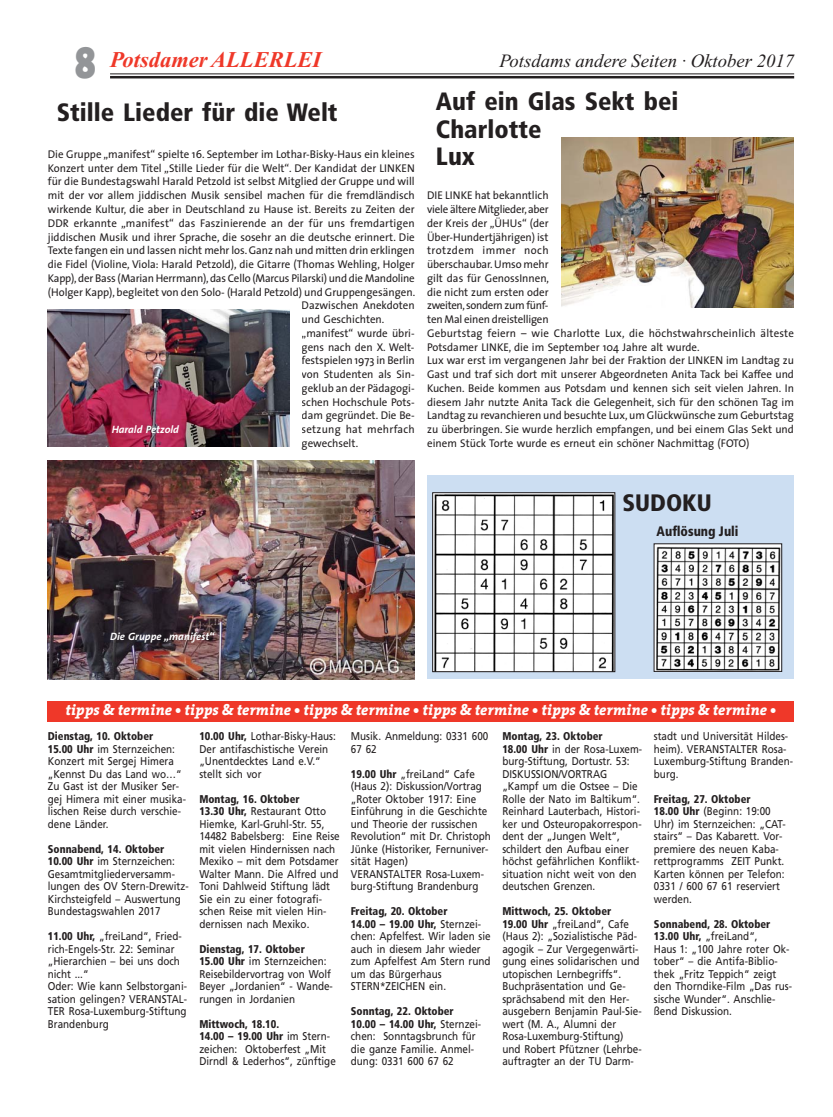
<style>
.page{position:relative;width:833px;height:1117px;background:#fff}
.page>*{position:absolute;margin:0;border:0;box-sizing:border-box;transform-origin:0 0}
.t1{font:45px "The Sans Black Expert";color:#939598;scale:.85 1}
.t2{font:900 condensed 25px/27.5px "Frutiger";color:#231f20}
.t3{font:900 condensed 23.75px "Frutiger";color:#231f20}
.t4{font:italic 700 22.5px "Times New Roman";color:#ef3829}
.t5{font:italic 18.75px "Times New Roman";color:#231f20}
.t6{font:italic 800 15px "The Serif";color:#fff}
.t7{font:900 condensed 13.75px "Frutiger";color:#231f20;scale:.95 1}
.t8{font:11.25px/12.5px "Frutiger";color:#231f20;scale:.88 1}
.t9{font:11.25px/13.8px "The Sans";color:#231f20}
.t10{font:11.25px "The Sans";letter-spacing:.02em;color:#231f20}
.t11{font:italic 700 10.62px "The Sans";color:#fff}
.s1{font-weight:900;font-stretch:condensed}
</style>
<div class="page">
<hr style="left:110px;top:73px;width:684px;height:1px;background:#231f20">
<hr style="left:110px;top:76px;width:684px;height:2px;background:#231f20">
<div style="left:48px;top:700px;width:746px;height:21px;background:#ef3829"></div>
<div style="left:427px;top:475px;width:367px;height:204px;background:#ccdef2"></div>
<img style="left:434px;top:494px;width:179px;height:176px">
<div style="left:432px;top:492px;width:183px;height:180px;border:1px solid #231f20"></div>
<img style="left:656px;top:546px;width:124px;height:123px">
<div style="left:653px;top:543px;width:129px;height:128px;border:1px solid #231f20"></div>
<img style="left:561px;top:138px;width:233px;height:170px">
<img style="left:48px;top:461px;width:367px;height:218px">
<img style="left:48px;top:309px;width:241px;height:137px">
<h1 class="t1" style="left:75px;top:36px;width:26px">8</h1>
<h3 class="t4" style="left:110px;top:52px;width:213px">Potsdamer ALLERLEI</h3>
<h3 class="t5" style="left:499px;top:54px;width:296px">Potsdams andere Seiten · Oktober 2017</h3>
<h2 class="t2" style="left:57px;top:100px;width:282px">Stille Lieder für die Welt</h2>
<p class="t9" style="left:48px;top:148px;width:368px">Die Gruppe „manifest“ spielte 16. September im Lothar-Bisky-Haus ein kleines</p>
<p class="t9" style="left:48px;top:162px;width:368px">Konzert unter dem Titel „Stille Lieder für die Welt“. Der Kandidat der LINKEN</p>
<p class="t9" style="left:48px;top:176px;width:368px">für die Bundestagswahl Harald Petzold ist selbst Mitglied der Gruppe und will</p>
<p class="t9" style="left:48px;top:190px;width:368px">mit der vor allem jiddischen Musik sensibel machen für die fremdländisch</p>
<p class="t9" style="left:48px;top:203px;width:368px">wirkende Kultur, die aber in Deutschland zu Hause ist. Bereits zu Zeiten der</p>
<p class="t9" style="left:48px;top:217px;width:368px">DDR erkannte „manifest“ das Faszinierende an der für uns fremdartigen</p>
<p class="t9" style="left:48px;top:231px;width:368px">jiddischen Musik und ihrer Sprache, die sosehr an die deutsche erinnert. Die</p>
<p class="t9" style="left:48px;top:245px;width:368px">Texte fangen ein und lassen nicht mehr los. Ganz nah und mitten drin erklingen</p>
<p class="t9" style="left:48px;top:258px;width:368px">die Fidel (Violine, Viola: Harald Petzold), die Gitarre (Thomas Wehling, Holger</p>
<p class="t9" style="left:48px;top:272px;width:368px">Kapp), der Bass (Marian Herrmann), das Cello (Marcus Pilarski) und die Mandoline</p>
<p class="t9" style="left:48px;top:286px;width:369px">(Holger Kapp), begleitet von den Solo- (Harald Petzold) und Gruppengesängen.</p>
<p class="t9" style="left:302px;top:300px;width:115px">Dazwischen Anekdoten</p>
<p class="t9" style="left:302px;top:313px;width:84px">und Geschichten.</p>
<p class="t9" style="left:302px;top:327px;width:115px">„manifest“ wurde übri-</p>
<p class="t9" style="left:302px;top:341px;width:114px">gens nach den X. Welt-</p>
<p class="t9" style="left:302px;top:355px;width:115px">festspielen 1973 in Berlin</p>
<p class="t9" style="left:302px;top:368px;width:115px">von Studenten als Sin-</p>
<p class="t9" style="left:302px;top:382px;width:115px">geklub an der Pädagogi-</p>
<p class="t9" style="left:302px;top:396px;width:115px">schen Hochschule Pots-</p>
<p class="t9" style="left:302px;top:410px;width:115px">dam gegründet. Die Be-</p>
<p class="t10" style="left:302px;top:425px;width:115px">setzung hat mehrfach</p>
<p class="t9" style="left:302px;top:437px;width:58px">gewechselt.</p>
<h2 class="t2" style="left:436px;top:90px;width:244px">Auf ein Glas Sekt bei<br>Charlotte<br>Lux</h2>
<p class="t9" style="left:427px;top:190px;width:368px">DIE LINKE hat bekanntlich<br>viele ältere Mitglieder, aber<br>der Kreis der „ÜHUs“ (der<br>Über-Hundertjährigen) ist<br>trotzdem immer noch<br>überschaubar. Umso mehr<br>gilt das für GenossInnen,<br>die nicht zum ersten oder<br>zweiten, sondern zum fünf-<br>ten Mal einen dreistelligen<br>Geburtstag feiern – wie Charlotte Lux, die höchstwahrscheinlich älteste Potsdamer LINKE, die im September 104 Jahre alt wurde.<br>Lux war erst im vergangenen Jahr bei der Fraktion der LINKEN im Landtag zu Gast und traf sich dort mit unserer Abgeordneten Anita Tack bei Kaffee und Kuchen. Beide kommen aus Potsdam und kennen sich seit vielen Jahren. In diesem Jahr nutzte Anita Tack die Gelegenheit, sich für den schönen Tag im Landtag zu revanchieren und besuchte Lux, um Glückwünsche zum Geburtstag zu überbringen. Sie wurde herzlich empfangen, und bei einem Glas Sekt und einem Stück Torte wurde es erneut ein schöner Nachmittag (FOTO)</p>
<p class="t11" style="left:112px;top:424px;width:69px">Harald Petzold</p>
<p class="t11" style="left:110px;top:630px;width:106px">Die Gruppe „manifest“</p>
<h3 class="t3" style="left:622px;top:493px;width:91px">SUDOKU</h3>
<p class="t7" style="left:656px;top:526px;width:88px">Auflösung Juli</p>
<h3 class="t6" style="left:65px;top:702px;width:712px">tipps &amp; termine • tipps &amp; termine • tipps &amp; termine • tipps &amp; termine • tipps &amp; termine • tipps &amp; termine •</h3>
<p class="t8" style="left:48px;top:730px;width:158px"><span class="s1">Dienstag, 10. Oktober<br>15.00 Uhr</span> im Sternzeichen:<br>Konzert mit Sergej Himera „Kennst Du das Land wo…“<br>Zu Gast ist der Musiker Ser&shy;gej Himera mit einer musika&shy;lischen Reise durch verschie&shy;dene Länder.</p>
<p class="t8" style="left:48px;top:843px;width:162px"><span class="s1">Sonnabend, 14. Oktober<br>10.00 Uhr</span> im Sternzeichen:<br>Gesamtmitgliederversamm&shy;lungen des OV Stern-Drewitz-<br>Kirchsteigfeld – Auswertung<br>Bundestagswahlen 2017</p>
<p class="t8" style="left:48px;top:930px;width:160px"><span class="s1">11.00 Uhr,</span> „freiLand“, Fried&shy;rich-Engels-Str. 22: Seminar „Hierarchien – bei uns doch nicht ...“<br>Oder: Wie kann Selbstorgani&shy;sation gelingen? VERANSTAL-<br>TER Rosa-Luxemburg-Stiftung<br>Brandenburg</p>
<p class="t8" style="left:199px;top:730px;width:157px"><span class="s1">10.00 Uhr,</span> Lothar-Bisky-Haus:<br>Der antifaschistische Verein „Unentdecktes Land e.V.“ stellt sich vor</p>
<p class="t8" style="left:199px;top:793px;width:161px"><span class="s1">Montag, 16. Oktober<br>13.30 Uhr,</span> Restaurant Otto<br>Hiemke, Karl-Gruhl-Str. 55,<br>14482 Babelsberg: Eine Reise mit vielen Hindernissen nach<br>Mexiko – mit dem Potsdamer<br>Walter Mann. Die Alfred und<br>Toni Dahlweid Stiftung lädt<br>Sie ein zu einer fotografi&shy;schen Reise mit vielen Hin&shy;dernissen nach Mexiko.</p>
<p class="t8" style="left:199px;top:943px;width:153px"><span class="s1">Dienstag, 17. Oktober<br>15.00 Uhr</span> im Sternzeichen:<br>Reisebildervortrag von Wolf<br>Beyer „Jordanien“ - Wande&shy;rungen in Jordanien</p>
<p class="t8" style="left:199px;top:1018px;width:157px"><span class="s1">Mittwoch, 18.10.<br>14.00 – 19.00 Uhr</span> im Stern&shy;zeichen: Oktoberfest „Mit<br>Dirndl &amp; Lederhos“, zünftige</p>
<p class="t8" style="left:351px;top:730px;width:158px">Musik. Anmeldung: 0331 600<br>67 62</p>
<p class="t8" style="left:351px;top:768px;width:160px"><span class="s1">19.00 Uhr</span> „freiLand“ Cafe (Haus 2): Diskussion/Vortrag „Roter Oktober 1917: Eine<br>Einführung in die Geschichte und Theorie der russischen<br>Revolution“ mit Dr. Christoph<br>Jünke (Historiker, Fernuniver&shy;sität Hagen)<br>VERANSTALTER Rosa-Luxem&shy;burg-Stiftung Brandenburg</p>
<p class="t8" style="left:351px;top:905px;width:160px"><span class="s1">Freitag, 20. Oktober<br>14.00 – 19.00 Uhr,</span> Sternzei&shy;chen: Apfelfest. Wir laden sie auch in diesem Jahr wieder zum Apfelfest Am Stern rund um das Bürgerhaus<br>STERN*ZEICHEN ein.</p>
<p class="t8" style="left:351px;top:1005px;width:149px"><span class="s1">Sonntag, 22. Oktober<br>10.00 – 14.00 Uhr,</span> Sternzei&shy;chen: Sonntagsbrunch für die ganze Familie. Anmel&shy;dung: 0331 600 67 62</p>
<p class="t8" style="left:502px;top:730px;width:160px"><span class="s1">Montag, 23. Oktober<br>18.00 Uhr</span> in der Rosa-Luxem&shy;burg-Stiftung, Dortustr. 53:<br>DISKUSSION/VORTRAG „Kampf um die Ostsee – Die<br>Rolle der Nato im Baltikum“.<br>Reinhard Lauterbach, Histori&shy;ker und Osteuropakorrespon&shy;dent der „Jungen Welt“, schildert den Aufbau einer höchst gefährlichen Konflikt&shy;situation nicht weit von den deutschen Grenzen.</p>
<p class="t8" style="left:502px;top:905px;width:160px"><span class="s1">Mittwoch, 25. Oktober<br>19.00 Uhr</span> „freiLand“, Cafe (Haus 2): „Sozialistische Päd&shy;agogik – Zur Vergegenwärti&shy;gung eines solidarischen und utopischen Lernbegriffs“.<br>Buchpräsentation und Ge&shy;sprächsabend mit den Her&shy;ausgebern Benjamin Paul-Sie&shy;wert (M. A., Alumni der<br>Rosa-Luxemburg-Stiftung) und Robert Pfützner (Lehrbe&shy;auftragter an der TU Darm-</p>
<p class="t8" style="left:654px;top:730px;width:160px">stadt und Universität Hildes&shy;heim). VERANSTALTER Rosa-<br>Luxemburg-Stiftung Branden&shy;burg.</p>
<p class="t8" style="left:654px;top:793px;width:151px"><span class="s1">Freitag, 27. Oktober<br>18.00 Uhr</span> (Beginn: 19:00<br>Uhr) im Sternzeichen: „CAT&shy;stairs“ – Das Kabarett. Vor&shy;premiere des neuen Kaba&shy;rettprogramms ZEIT Punkt.<br>Karten können per Telefon:<br>0331 / 600 67 61 reserviert werden.</p>
<p class="t8" style="left:654px;top:918px;width:158px"><span class="s1">Sonnabend, 28. Oktober<br>13.00 Uhr,</span> „freiLand“,<br>Haus 1: „100 Jahre roter Ok&shy;tober“ – die Antifa-Biblio&shy;thek „Fritz Teppich“ zeigt den Thorndike-Film „Das rus&shy;sische Wunder“. Anschlie&shy;ßend Diskussion.</p>
</div>
